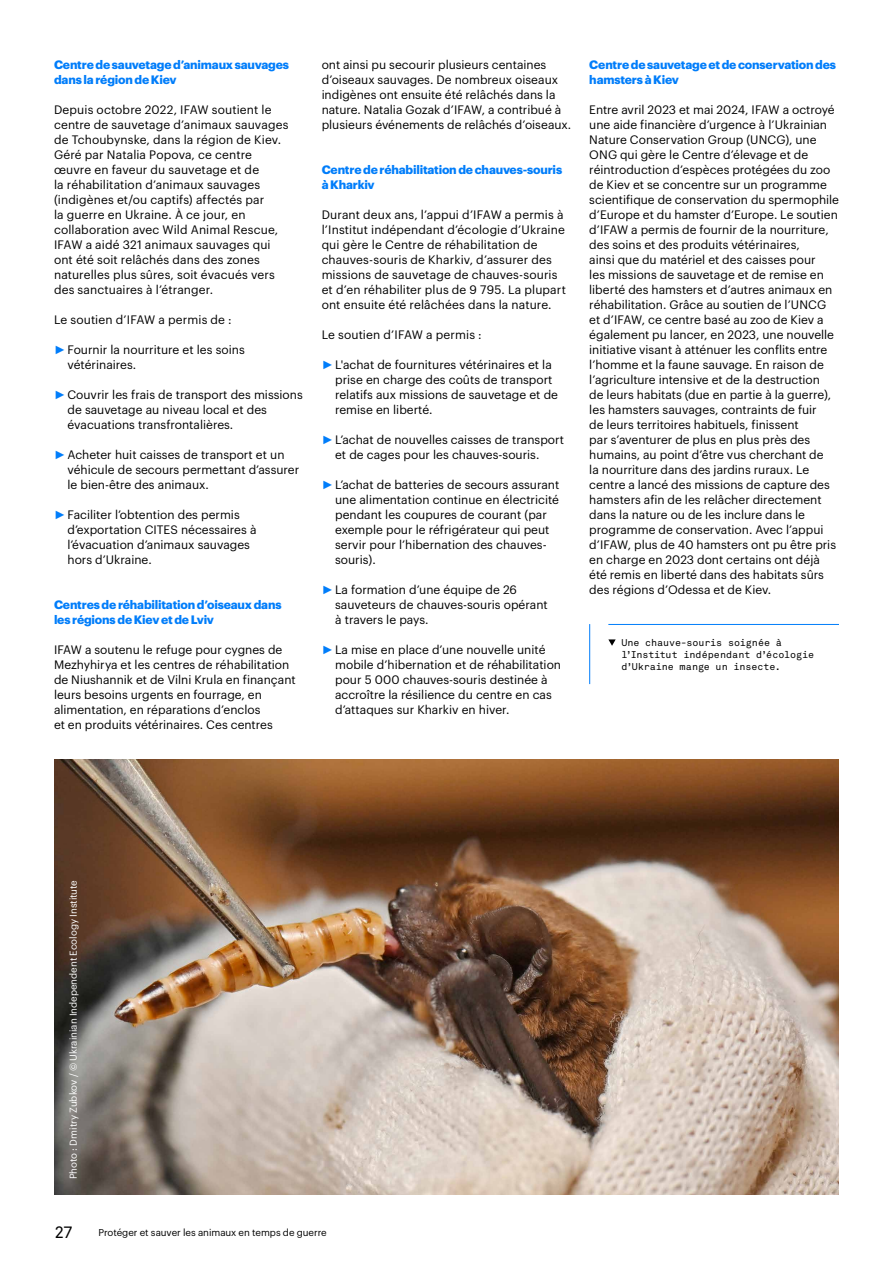
<style>
.page{position:relative;width:893px;height:1263px;background:#fff}
.page>*{position:absolute;margin:0;border:0;box-sizing:border-box;transform-origin:0 0}
.t1{font:16.5px "Akkurat Mono Pro";color:#000}
.t2{font:12px/15px "Graphik";color:#000}
.t3{font:700 12px/15px "Graphik";letter-spacing:-.015em;color:#007dfa}
.t4{font:9.75px/12px "Akkurat Mono Pro";color:#000}
.t5{font:9.75px "Graphik";letter-spacing:-.005em;color:#fff}
.t6{font:9.75px "Graphik";letter-spacing:-.005em;color:#000}
.s1{font-family:"Arial";color:#007dfa}
</style>
<div class="page">
<hr style="left:589px;top:624px;width:1px;height:60px;background:#007dfa">
<hr style="left:608px;top:624px;width:231px;height:1px;background:#007dfa">
<svg style="left:608px;top:639px;width:8px;height:7px"></svg>
<img style="left:54px;top:759px;width:785px;height:435px">
<p class="t3" style="left:54px;top:56px;width:237px">Centre de sauvetage d’animaux sauvages dans la région de Kiev</p>
<p class="t2" style="left:54px;top:101px;width:236px">Depuis octobre 2022, IFAW soutient le centre de sauvetage d’animaux sauvages de Tchoubynske, dans la région de Kiev.<br>Géré par Natalia Popova, ce centre œuvre en faveur du sauvetage et de<br>la réhabilitation d’animaux sauvages (indigènes et/ou captifs) affectés par<br>la guerre en Ukraine. À ce jour, en collaboration avec Wild Animal Rescue, IFAW a aidé 321 animaux sauvages qui ont été soit relâchés dans des zones naturelles plus sûres, soit évacués vers des sanctuaires à l’étranger.</p>
<p class="t2" style="left:54px;top:311px;width:179px">Le soutien d’IFAW a permis de :</p>
<p class="t2" style="left:68px;top:341px;width:179px;text-indent:-14px"><span class="s1">►</span>Fournir la nourriture et les soins vétérinaires.</p>
<p class="t2" style="left:68px;top:386px;width:237px;text-indent:-14px"><span class="s1">►</span>Couvrir les frais de transport des missions de sauvetage au niveau local et des évacuations transfrontalières.</p>
<p class="t2" style="left:68px;top:446px;width:233px;text-indent:-14px"><span class="s1">►</span>Acheter huit caisses de transport et un véhicule de secours permettant d’assurer le bien-être des animaux.</p>
<p class="t2" style="left:68px;top:506px;width:191px;text-indent:-14px"><span class="s1">►</span>Faciliter l’obtention des permis d’exportation CITES nécessaires à l’évacuation d’animaux sauvages hors d’Ukraine.</p>
<p class="t3" style="left:54px;top:596px;width:229px">Centres de réhabilitation d’oiseaux dans les régions de Kiev et de Lviv</p>
<p class="t2" style="left:54px;top:641px;width:243px">IFAW a soutenu le refuge pour cygnes de Mezhyhirya et les centres de réhabilitation de Niushannik et de Vilni Krula en finançant leurs besoins urgents en fourrage, en alimentation, en réparations d’enclos<br>et en produits vétérinaires. Ces centres</p>
<p class="t2" style="left:322px;top:56px;width:251px">ont ainsi pu secourir plusieurs centaines d’oiseaux sauvages. De nombreux oiseaux indigènes ont ensuite été relâchés dans la nature. Natalia Gozak d’IFAW, a contribué à plusieurs événements de relâchés d’oiseaux.</p>
<p class="t3" style="left:322px;top:161px;width:242px">Centre de réhabilitation de chauves-souris à Kharkiv</p>
<p class="t2" style="left:322px;top:206px;width:246px">Durant deux ans, l’appui d’IFAW a permis à l’Institut indépendant d’écologie d’Ukraine qui gère le Centre de réhabilitation de chauves-souris de Kharkiv, d’assurer des missions de sauvetage de chauves-souris et d’en réhabiliter plus de 9 795. La plupart ont ensuite été relâchées dans la nature.</p>
<p class="t2" style="left:322px;top:326px;width:162px">Le soutien d’IFAW a permis :</p>
<p class="t2" style="left:335px;top:356px;width:224px;text-indent:-14px"><span class="s1">►</span>L'achat de fournitures vétérinaires et la prise en charge des coûts de transport relatifs aux missions de sauvetage et de remise en liberté.</p>
<p class="t2" style="left:335px;top:431px;width:230px;text-indent:-14px"><span class="s1">►</span>L’achat de nouvelles caisses de transport et de cages pour les chauves-souris.</p>
<p class="t2" style="left:335px;top:476px;width:226px;text-indent:-14px"><span class="s1">►</span>L’achat de batteries de secours assurant une alimentation continue en électricité pendant les coupures de courant (par exemple pour le réfrigérateur qui peut servir pour l’hibernation des chauves&shy;souris).</p>
<p class="t2" style="left:335px;top:581px;width:214px;text-indent:-14px"><span class="s1">►</span>La formation d’une équipe de 26 sauveteurs de chauves-souris opérant à travers le pays.</p>
<p class="t2" style="left:335px;top:641px;width:227px;text-indent:-14px"><span class="s1">►</span>La mise en place d’une nouvelle unité mobile d’hibernation et de réhabilitation pour 5 000 chauves-souris destinée à accroître la résilience du centre en cas d’attaques sur Kharkiv en hiver.</p>
<p class="t3" style="left:589px;top:56px;width:248px">Centre de sauvetage et de conservation des hamsters à Kiev</p>
<p class="t2" style="left:589px;top:101px;width:251px">Entre avril 2023 et mai 2024, IFAW a octroyé une aide financière d’urgence à l’Ukrainian Nature Conservation Group (UNCG), une ONG qui gère le Centre d’élevage et de réintroduction d’espèces protégées du zoo de Kiev et se concentre sur un programme scientifique de conservation du spermophile d’Europe et du hamster d’Europe. Le soutien d’IFAW a permis de fournir de la nourriture, des soins et des produits vétérinaires,<br>ainsi que du matériel et des caisses pour<br>les missions de sauvetage et de remise en liberté des hamsters et d’autres animaux en réhabilitation. Grâce au soutien de l’UNCG et d’IFAW, ce centre basé au zoo de Kiev a également pu lancer, en 2023, une nouvelle initiative visant à atténuer les conflits entre l’homme et la faune sauvage. En raison de l’agriculture intensive et de la destruction<br>de leurs habitats (due en partie à la guerre), les hamsters sauvages, contraints de fuir<br>de leurs territoires habituels, finissent<br>par s’aventurer de plus en plus près des humains, au point d’être vus cherchant de<br>la nourriture dans des jardins ruraux. Le centre a lancé des missions de capture des hamsters afin de les relâcher directement dans la nature ou de les inclure dans le programme de conservation. Avec l’appui d’IFAW, plus de 40 hamsters ont pu être pris en charge en 2023 dont certains ont déjà été remis en liberté dans des habitats sûrs des régions d’Odessa et de Kiev.</p>
<p class="t4" style="left:621px;top:637px;width:194px">Une chauve-souris soignée à l’Institut indépendant d’écologie d’Ukraine mange un insecte.</p>
<p class="t5" style="left:66px;top:1179px;width:301px;rotate:-90deg">Photo : Dmitry Zubkov / © Ukrainian Independent Ecology Institute</p>
<h1 class="t1" style="left:54px;top:1222px;width:21px">27</h1>
<p class="t6" style="left:98px;top:1225px;width:230px">Protéger et sauver les animaux en temps de guerre</p>
</div>
